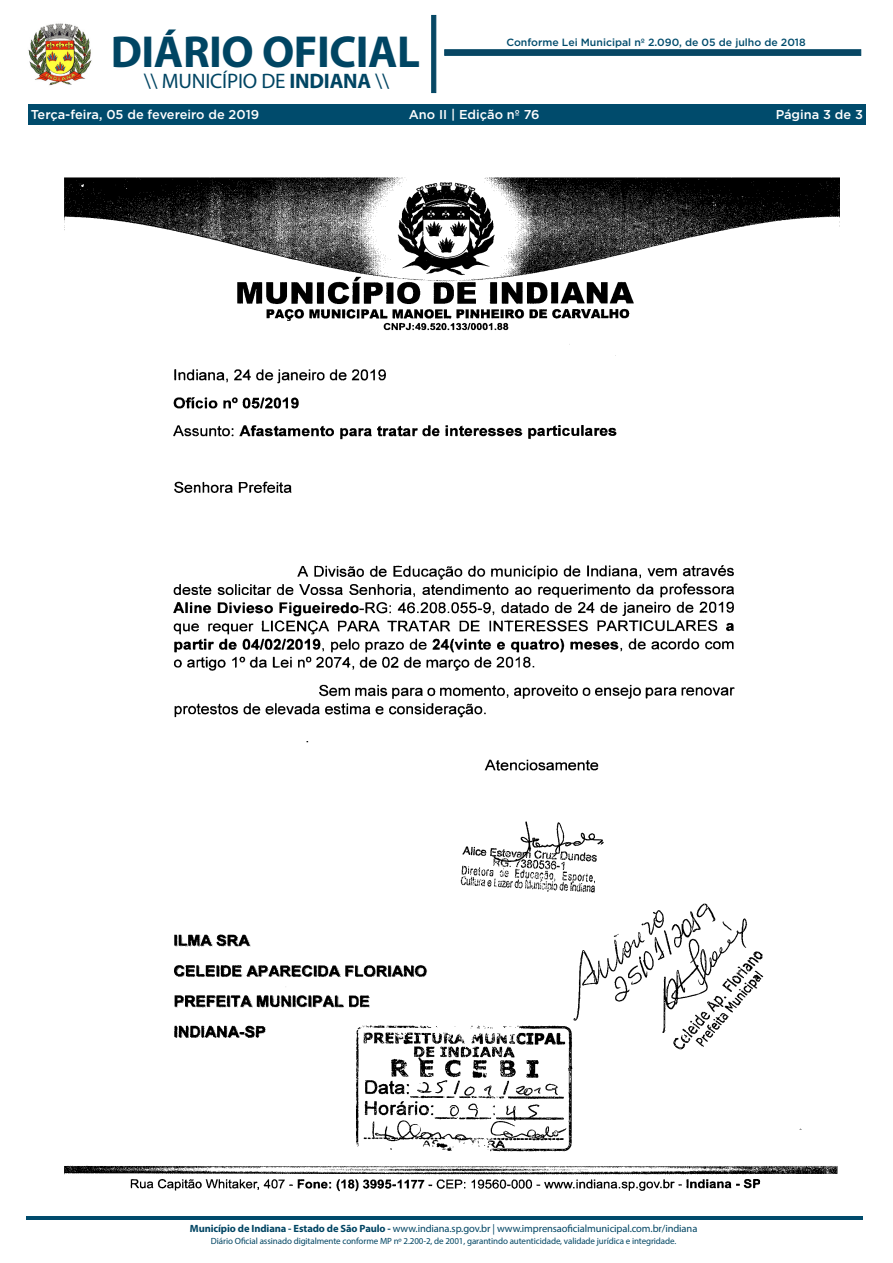
<style>
.page{position:relative;width:893px;height:1263px;background:#fff}
.page>*{position:absolute;margin:0;border:0;box-sizing:border-box;transform-origin:0 0}
.t1{font:700 45px "Myriad Pro";letter-spacing:-.01em;color:#004563}
.t2{font:21px "Myriad Pro";letter-spacing:-.01em;color:#004563}
.t3{font:500 12.75px "Gotham";color:#fff}
.t4{font:10.5px "Myriad Pro";letter-spacing:-.01em;color:#004563}
.t5{font:500 10.5px "Gotham";color:#004b6c}
.t6{font:9px "Myriad Pro";letter-spacing:-.01em;color:#004563}
.s1{font-weight:700}
</style>
<div class="page">
<div style="left:28px;top:104px;width:837px;height:21px;background:#004b6c"></div>
<img style="left:28px;top:23px;width:64px;height:63px">
<svg style="left:431px;top:15px;width:5px;height:78px"></svg>
<svg style="left:444px;top:50px;width:417px;height:6px;fill:#084764"></svg>
<hr style="left:26px;top:1216px;width:836px;height:3px;background:#004b6c">
<img style="left:64px;top:177px;width:775px;height:1015px">
<h1 class="t1" style="left:111px;top:23px;width:311px">DIÁRIO OFICIAL</h1>
<h2 class="t2" style="left:144px;top:68px;width:247px">\\ MUNICÍPIO DE <span class="s1">INDIANA</span> \\</h2>
<p class="t5" style="left:506px;top:35px;width:301px">Conforme Lei Municipal nº 2.090, de 05 de julho de 2018</p>
<h3 class="t3" style="left:31px;top:106px;width:230px">Terça-feira, 05 de fevereiro de 2019</h3>
<h3 class="t3" style="left:409px;top:106px;width:132px">Ano II | Edição nº 76</h3>
<h3 class="t3" style="left:776px;top:106px;width:89px">Página 3 de 3</h3>
<p class="t4" style="left:190px;top:1222px;width:509px"><span class="s1">Município de Indiana - Estado de São Paulo -</span> www.indiana.sp.gov.br | www.imprensaoficialmunicipal.com.br/indiana</p>
<p class="t6" style="left:211px;top:1235px;width:467px">Diário Oficial assinado digitalmente conforme MP nº 2.200-2, de 2001, garantindo autenticidade, validade jurídica e integridade.</p>
</div>
